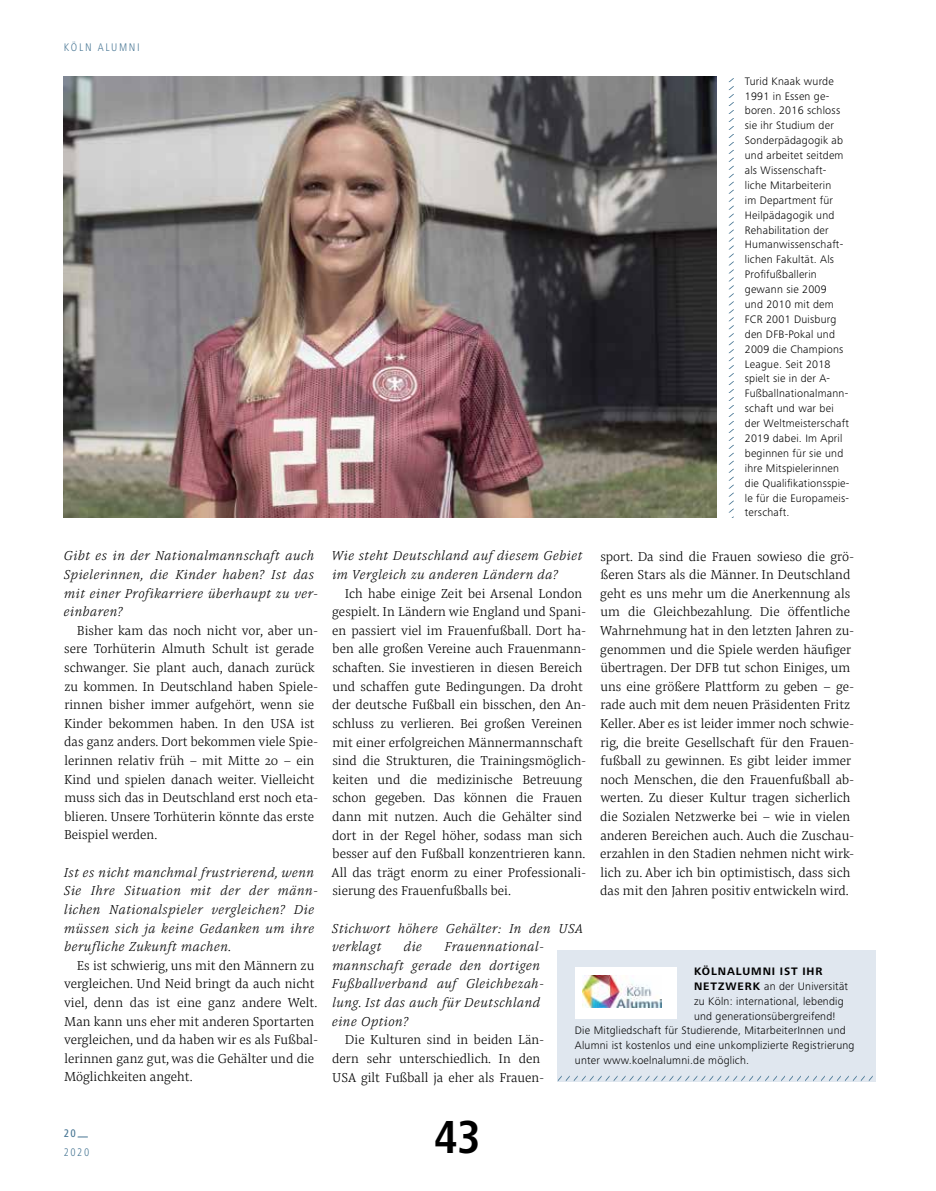
<style>
.page{position:relative;width:936px;height:1191px;background:#fff}
.page>*{position:absolute;margin:0;border:0;box-sizing:border-box;transform-origin:0 0}
.t1{font:700 condensed 48px "Frutiger Next LTW1 G";color:#000}
.t2{font:300 13.5px/18.6px "Pensum Pro";color:#000}
.t3{font:italic 300 13.5px/18.6px "Pensum Pro";letter-spacing:.04em;color:#000}
.t4{font:300 condensed 11.4px "Frutiger Next LTW1 G";letter-spacing:.15em;color:#467593}
.t5{font:500 condensed 11.4px "Frutiger Next LTW1 G";color:#467593}
.t6{font:300 11.25px/14.9px "Frutiger Next LTW1 G";letter-spacing:.02em;color:#000}
.t7{font:700 11.25px "Frutiger Next LTW1 G";letter-spacing:.08em;color:#000}
.s1{font-weight:700}
</style>
<div class="page">
<svg style="left:728px;top:78px;width:5px;height:435px"></svg>
<img style="left:64px;top:77px;width:652px;height:440px">
<div style="left:558px;top:949px;width:317px;height:132px;background:#e0e7ef"></div>
<div style="left:575px;top:967px;width:102px;height:51px;background:#fff"></div>
<img style="left:582px;top:975px;width:80px;height:32px">
<svg style="left:558px;top:1075px;width:314px;height:6px"></svg>
<p class="t4" style="left:64px;top:40px;width:78px">KÖLN ALUMNI</p>
<p class="t3" style="left:64px;top:546px;width:256px">Gibt es in der Nationalmannschaft auch Spielerinnen, die Kinder haben? Ist das mit einer Profikarriere überhaupt zu ver&shy;einbaren?</p>
<p class="t2" style="left:64px;top:621px;width:255px;text-indent:13px">Bisher kam das noch nicht vor, aber un&shy;sere Torhüterin Almuth Schult ist gerade schwanger. Sie plant auch, danach zurück zu kommen. In Deutschland haben Spiele&shy;rinnen bisher immer aufgehört, wenn sie Kinder bekommen haben. In den USA ist das ganz anders. Dort bekommen viele Spie&shy;lerinnen relativ früh – mit Mitte 20 – ein Kind und spielen danach weiter. Vielleicht muss sich das in Deutschland erst noch eta&shy;blieren. Unsere Torhüterin könnte das erste Beispiel werden.</p>
<p class="t3" style="left:64px;top:862px;width:256px">Ist es nicht manchmal frustrierend, wenn Sie Ihre Situation mit der der männ&shy;lichen Nationalspieler vergleichen? Die müssen sich ja keine Gedanken um ihre berufliche Zukunft machen.</p>
<p class="t2" style="left:64px;top:955px;width:256px;text-indent:13px">Es ist schwierig, uns mit den Männern zu vergleichen. Und Neid bringt da auch nicht viel, denn das ist eine ganz andere Welt.<br>Man kann uns eher mit anderen Sportarten vergleichen, und da haben wir es als Fußbal&shy;lerinnen ganz gut, was die Gehälter und die Möglichkeiten angeht.</p>
<p class="t6" style="left:744px;top:73px;width:106px">Turid Knaak wurde<br>1991 in Essen ge&shy;boren. 2016 schloss sie ihr Studium der<br>Sonderpädagogik ab und arbeitet seitdem als Wissenschaft&shy;liche Mitarbeiterin<br>im Department für<br>Heilpädagogik und<br>Rehabilitation der<br>Humanwissenschaft&shy;lichen Fakultät. Als<br>Profifußballerin gewann sie 2009<br>und 2010 mit dem<br>FCR 2001 Duisburg den DFB-Pokal und<br>2009 die Champions<br>League. Seit 2018 spielt sie in der A-<br>Fußballnationalmann&shy;schaft und war bei der Weltmeisterschaft<br>2019 dabei. Im April beginnen für sie und ihre Mitspielerinnen die Qualifikationsspie&shy;le für die Europameis&shy;terschaft.</p>
<p class="t3" style="left:331px;top:546px;width:252px">Wie steht Deutschland auf diesem Gebiet im Vergleich zu anderen Ländern da?</p>
<p class="t2" style="left:331px;top:583px;width:256px;text-indent:14px">Ich habe einige Zeit bei Arsenal London gespielt. In Ländern wie England und Spani&shy;en passiert viel im Frauenfußball. Dort ha&shy;ben alle großen Vereine auch Frauenmann&shy;schaften. Sie investieren in diesen Bereich und schaffen gute Bedingungen. Da droht der deutsche Fußball ein bisschen, den An&shy;schluss zu verlieren. Bei großen Vereinen mit einer erfolgreichen Männermannschaft sind die Strukturen, die Trainingsmöglich&shy;keiten und die medizinische Betreuung schon gegeben. Das können die Frauen dann mit nutzen. Auch die Gehälter sind dort in der Regel höher, sodass man sich besser auf den Fußball konzentrieren kann.<br>All das trägt enorm zu einer Professionali&shy;sierung des Frauenfußballs bei.</p>
<p class="t3" style="left:332px;top:918px;width:253px">Stichwort höhere Gehälter: In den USA verklagt</p>
<p class="t2" style="left:600px;top:546px;width:256px">sport. Da sind die Frauen sowieso die grö&shy;ßeren Stars als die Männer. In Deutschland geht es uns mehr um die Anerkennung als um die Gleichbezahlung. Die öffentliche Wahrnehmung hat in den letzten Jahren zu&shy;genommen und die Spiele werden häufiger übertragen. Der DFB tut schon Einiges, um uns eine größere Plattform zu geben – ge&shy;rade auch mit dem neuen Präsidenten Fritz Keller. Aber es ist leider immer noch schwie&shy;rig, die breite Gesellschaft für den Frauen&shy;fußball zu gewinnen. Es gibt leider immer noch Menschen, die den Frauenfußball ab&shy;werten. Zu dieser Kultur tragen sicherlich die Sozialen Netzwerke bei – wie in vielen anderen Bereichen auch. Auch die Zuschau&shy;erzahlen in den Stadien nehmen nicht wirk&shy;lich zu. Aber ich bin optimistisch, dass sich das mit den Jahren positiv entwickeln wird.</p>
<p class="t3" style="left:332px;top:937px;width:214px;text-indent:113px">Frauennational&shy;mannschaft gerade den dortigen<br>Fußballverband auf Gleichbezah&shy;lung. Ist das auch für Deutschland eine Option?</p>
<p class="t2" style="left:332px;top:1030px;width:213px;text-indent:13px">Die Kulturen sind in beiden Län&shy;dern sehr unterschiedlich. In den<br>USA gilt Fußball ja eher als Frauen-</p>
<p class="t3" style="left:404px;top:937px;width:20px">die</p>
<p class="t7" style="left:694px;top:964px;width:130px">KÖLNALUMNI IST IHR</p>
<p class="t6" style="left:694px;top:978px;width:156px"><span class="s1">NETZWERK</span> an der Universität</p>
<p class="t6" style="left:694px;top:993px;width:151px">zu Köln: international, lebendig</p>
<p class="t6" style="left:694px;top:1008px;width:143px">und generationsübergreifend!</p>
<p class="t6" style="left:575px;top:1023px;width:272px">Die Mitgliedschaft für Studierende, MitarbeiterInnen und</p>
<p class="t6" style="left:575px;top:1038px;width:281px">Alumni ist kostenlos und eine unkomplizierte Registrierung</p>
<p class="t6" style="left:575px;top:1053px;width:176px">unter www.koelnalumni.de möglich.</p>
<p class="t5" style="left:64px;top:1126px;width:14px">20</p>
<p class="t4" style="left:64px;top:1145px;width:27px">2020</p>
<h1 class="t1" style="left:434px;top:1109px;width:48px">43</h1>
</div>
